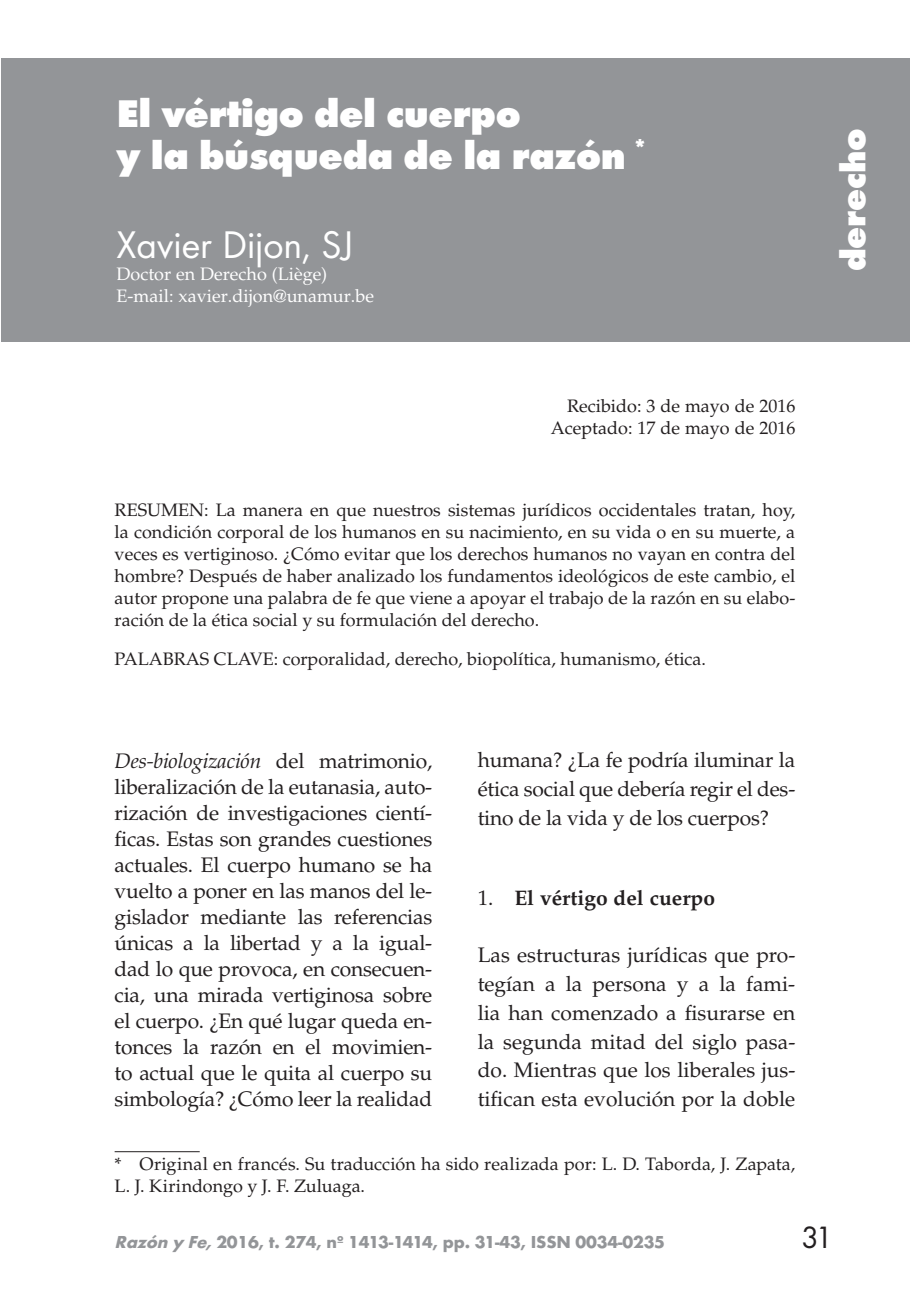
<style>
.page{position:relative;width:910px;height:1307px;background:#fff}
.page>*{position:absolute;margin:0;border:0;box-sizing:border-box;transform-origin:0 0}
.t1{font:800 40px/42px "Futura T";letter-spacing:-.01em;color:#fff}
.t2{font:40px "Futura T";letter-spacing:-.01em;color:#fff}
.t3{font:800 36px "Futura T";letter-spacing:-.01em;color:#fff}
.t4{font:32px "Futura T";color:#231f20}
.t5{font:21px/26px "Palatino";letter-spacing:-.01em;color:#231f20;text-align:justify}
.t6{font:700 21px "Palatino";color:#231f20}
.t7{font:18px/22px "Palatino";color:#231f20;text-align:right}
.t8{font:700 18px "Futura T";letter-spacing:-.01em;color:#939598}
.t9{font:18px/22px "Palatino";color:#fff}
.s1{font-style:italic}
.s2{font-weight:400}
</style>
<div class="page">
<div style="left:1px;top:58px;width:908px;height:283px;background:#939598"></div>
<hr style="left:115px;top:1151px;width:85px;height:1px;background:#231f20">
<p class="t1" style="left:117px;top:92px;width:533px">El vértigo del cuerpo<br>y la búsqueda de la razón <sup>*</sup></p>
<p class="t2" style="left:117px;top:222px;width:238px">Xavier Dijon, SJ</p>
<p class="t9" style="left:117px;top:263px;width:259px">Doctor en Derecho (Liège)<br>E-mail: xavier.dijon@unamur.be</p>
<p class="t3" style="left:831px;top:271px;width:145px;rotate:-90deg">derecho</p>
<p class="t7" style="left:551px;top:395px;width:246px">Recibido: 3 de mayo de 2016<br>Aceptado: 17 de mayo de 2016</p>
<p class="t7" style="left:115px;top:499px;width:682px;text-align:justify">RESUMEN: La manera en que nuestros sistemas jurídicos occidentales tratan, hoy, la condición corporal de los humanos en su nacimiento, en su vida o en su muerte, a veces es vertiginoso. ¿Cómo evitar que los derechos humanos no vayan en contra del hombre? Después de haber analizado los fundamentos ideológicos de este cambio, el autor propone una palabra de fe que viene a apoyar el trabajo de la razón en su elabo&shy;ración de la ética social y su formulación del derecho.</p>
<p class="t7" style="left:115px;top:648px;width:593px">PALABRAS CLAVE: corporalidad, derecho, biopolítica, humanismo, ética.</p>
<p class="t5" style="left:115px;top:748px;width:319px"><span class="s1">Des-biologización</span> del matrimonio, liberalización de la eutanasia, auto&shy;rización de investigaciones cientí&shy;ficas. Estas son grandes cuestiones actuales. El cuerpo humano se ha vuelto a poner en las manos del le&shy;gislador mediante las referencias únicas a la libertad y a la igual&shy;dad lo que provoca, en consecuen&shy;cia, una mirada vertiginosa sobre el cuerpo. ¿En qué lugar queda en&shy;tonces la razón en el movimien&shy;to actual que le quita al cuerpo su simbología? ¿Cómo leer la realidad</p>
<p class="t5" style="left:477px;top:746px;width:319px;line-height:28.8px">humana? ¿La fe podría iluminar la ética social que debería regir el des&shy;tino de la vida y de los cuerpos?</p>
<p class="t6" style="left:477px;top:885px;width:239px"><span class="s2">1.</span> El vértigo del cuerpo</p>
<p class="t5" style="left:477px;top:940px;width:319px;line-height:28.8px">Las estructuras jurídicas que pro&shy;tegían a la persona y a la fami&shy;lia han comenzado a fisurarse en la segunda mitad del siglo pasa&shy;do. Mientras que los liberales jus&shy;tifican esta evolución por la doble</p>
<p class="t7" style="left:115px;top:1153px;width:682px;text-align:left">* Original en francés. Su traducción ha sido realizada por: L. D. Taborda, J. Zapata,<br>L. J. Kirindongo y J. F. Zuluaga.</p>
<p class="t8" style="left:115px;top:1231px;width:552px"><span class="s1">Razón y Fe,</span>2016, t. 274, nº 1413-1414, pp. 31-43, ISSN 0034-0235</p>
<p class="t4" style="left:801px;top:1218px;width:34px">31</p>
</div>
